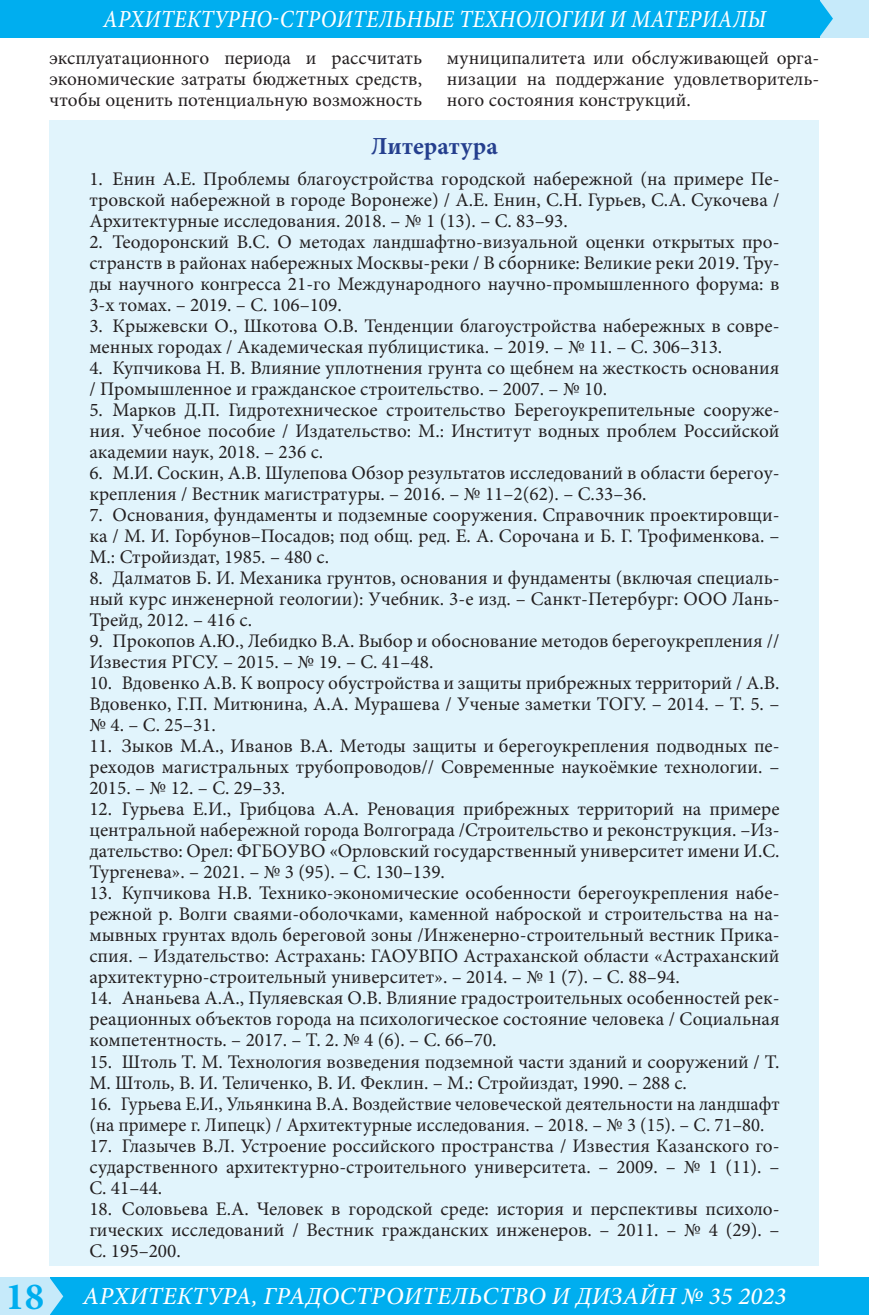
<style>
.page{position:relative;width:869px;height:1315px;background:#fff}
.page>*{position:absolute;margin:0;border:0;box-sizing:border-box;transform-origin:0 0}
.t1{font:italic 500 24.5px "Minion Pro";letter-spacing:.01em;color:#fff}
.t2{font:italic 500 24.5px "Minion Pro";letter-spacing:.01em;color:#fff;scale:.89 1}
.Литература_заголовок{font:700 24.5px "Minion Pro";letter-spacing:.01em;color:#253f8e}
.t3{font:19.25px/21px "Minion Pro";color:#231f20;text-align:justify}
.s1{font-weight:700;font-style:normal;font-size:38.5px;color:#00aeef}
</style>
<div class="page">
<div style="left:46px;top:1277px;width:822px;height:38px;background:#00aeef"></div>
<div style="left:819px;top:0;width:49px;height:37px;background:#c6eafa"></div>
<div style="left:0;top:1277px;width:50px;height:38px;background:#c6eafa"></div>
<div style="left:0;top:0;width:819px;height:37px;background:#00aeef"></div>
<svg style="left:50px;top:1278px;width:13px;height:37px"></svg>
<svg style="left:819px;top:0;width:13px;height:37px"></svg>
<div style="left:50px;top:120px;width:769px;height:1145px;background:#e1f4fc"></div>
<p class="t2" style="left:103px;top:2px;width:746px">АРХИТЕКТУРНО-СТРОИТЕЛЬНЫЕ ТЕХНОЛОГИИ И МАТЕРИАЛЫ</p>
<p class="t3" style="left:50px;top:47px;width:374px">эксплуатационного периода и рассчитать экономические затраты бюджетных средств, чтобы оценить потенциальную возможность</p>
<p class="t3" style="left:446px;top:47px;width:374px">муниципалитета или обслуживающей орга&shy;низации на поддержание удовлетворитель&shy;ного состояния конструкций.</p>
<p class="Литература_заголовок" style="left:371px;top:129px;width:128px">Литература</p>
<p class="t3" style="left:89px;top:169px;width:691px">1. Енин А.Е. Проблемы благоустройства городской набережной (на примере Пе&shy;тровской набережной в городе Воронеже) / А.Е. Енин, С.Н. Гурьев, С.А. Сукочева / Архитектурные исследования. 2018. – № 1 (13). – С. 83–93.</p>
<p class="t3" style="left:89px;top:232px;width:691px">2. Теодоронский В.С. О методах ландшафтно-визуальной оценки открытых про&shy;странств в районах набережных Москвы-реки / В сборнике: Великие реки 2019. Тру&shy;ды научного конгресса 21-го Международного научно-промышленного форума: в 3-х томах. – 2019. – С. 106–109.</p>
<p class="t3" style="left:89px;top:316px;width:691px">3. Крыжевски О., Шкотова О.В. Тенденции благоустройства набережных в совре&shy;менных городах / Академическая публицистика. – 2019. – № 11. – С. 306–313.</p>
<p class="t3" style="left:89px;top:358px;width:691px">4. Купчикова Н. В. Влияние уплотнения грунта со щебнем на жесткость основания / Промышленное и гражданское строительство. – 2007. – № 10.</p>
<p class="t3" style="left:89px;top:400px;width:691px">5. Марков Д.П. Гидротехническое строительство Берегоукрепительные сооруже&shy;ния. Учебное пособие / Издательство: М.: Институт водных проблем Российской академии наук, 2018. – 236 с.</p>
<p class="t3" style="left:89px;top:463px;width:691px">6. М.И. Соскин, А.В. Шулепова Обзор результатов исследований в области берегоу&shy;крепления / Вестник магистратуры. – 2016. – № 11–2(62). – С.33–36.</p>
<p class="t3" style="left:89px;top:505px;width:691px">7. Основания, фундаменты и подземные сооружения. Справочник проектировщи&shy;ка / М. И. Горбунов–Посадов; под общ. ред. Е. А. Сорочана и Б. Г. Трофименкова. – М.: Стройиздат, 1985. – 480 с.</p>
<p class="t3" style="left:89px;top:568px;width:691px">8. Далматов Б. И. Механика грунтов, основания и фундаменты (включая специаль&shy;ный курс инженерной геологии): Учебник. 3-е изд. – Санкт-Петербург: ООО Лань-Трейд, 2012. – 416 с.</p>
<p class="t3" style="left:89px;top:631px;width:691px">9. Прокопов А.Ю., Лебидко В.А. Выбор и обоснование методов берегоукрепления //<br>Известия РГСУ. – 2015. – № 19. – С. 41–48.</p>
<p class="t3" style="left:89px;top:673px;width:691px">10. Вдовенко А.В. К вопросу обустройства и защиты прибрежных территорий / А.В.<br>Вдовенко, Г.П. Митюнина, А.А. Мурашева / Ученые заметки ТОГУ. – 2014. – Т. 5. – № 4. – С. 25–31.</p>
<p class="t3" style="left:89px;top:736px;width:691px">11. Зыков М.А., Иванов В.А. Методы защиты и берегоукрепления подводных пе&shy;реходов магистральных трубопроводов// Современные наукоёмкие технологии. – 2015. – № 12. – С. 29–33.</p>
<p class="t3" style="left:89px;top:799px;width:691px">12. Гурьева Е.И., Грибцова А.А. Реновация прибрежных территорий на примере центральной набережной города Волгограда /Строительство и реконструкция. –Из&shy;дательство: Орел: ФГБОУВО «Орловский государственный университет имени И.С.<br>Тургенева». – 2021. – № 3 (95). – С. 130–139.</p>
<p class="t3" style="left:89px;top:883px;width:691px">13. Купчикова Н.В. Технико-экономические особенности берегоукрепления набе&shy;режной р. Волги сваями-оболочками, каменной наброской и строительства на на&shy;мывных грунтах вдоль береговой зоны /Инженерно-строительный вестник Прика&shy;спия. – Издательство: Астрахань: ГАОУВПО Астраханской области «Астраханский архитектурно-строительный университет». – 2014. – № 1 (7). – С. 88–94.</p>
<p class="t3" style="left:89px;top:988px;width:691px">14. Ананьева А.А., Пуляевская О.В. Влияние градостроительных особенностей рек&shy;реационных объектов города на психологическое состояние человека / Социальная компетентность. – 2017. – Т. 2. № 4 (6). – С. 66–70.</p>
<p class="t3" style="left:89px;top:1051px;width:691px">15. Штоль Т. М. Технология возведения подземной части зданий и сооружений / Т.<br>М. Штоль, В. И. Теличенко, В. И. Феклин. – М.: Стройиздат, 1990. – 288 с.</p>
<p class="t3" style="left:89px;top:1093px;width:691px">16. Гурьева Е.И., Ульянкина В.А. Воздействие человеческой деятельности на ландшафт (на примере г. Липецк) / Архитектурные исследования. – 2018. – № 3 (15). – С. 71–80.</p>
<p class="t3" style="left:89px;top:1135px;width:691px">17. Глазычев В.Л. Устроение российского пространства / Известия Казанского го&shy;сударственного архитектурно-строительного университета. – 2009. – № 1 (11). – С. 41–44.</p>
<p class="t3" style="left:89px;top:1198px;width:691px">18. Соловьева Е.А. Человек в городской среде: история и перспективы психоло&shy;гических исследований / Вестник гражданских инженеров. – 2011. – № 4 (29). – С. 195–200.</p>
<p class="t1" style="left:6px;top:1279px;width:781px"><span class="s1">18</span> АРХИТЕКТУРА, ГРАДОСТРОИТЕЛЬСТВО И ДИЗАЙН № 35 2023</p>
</div>
